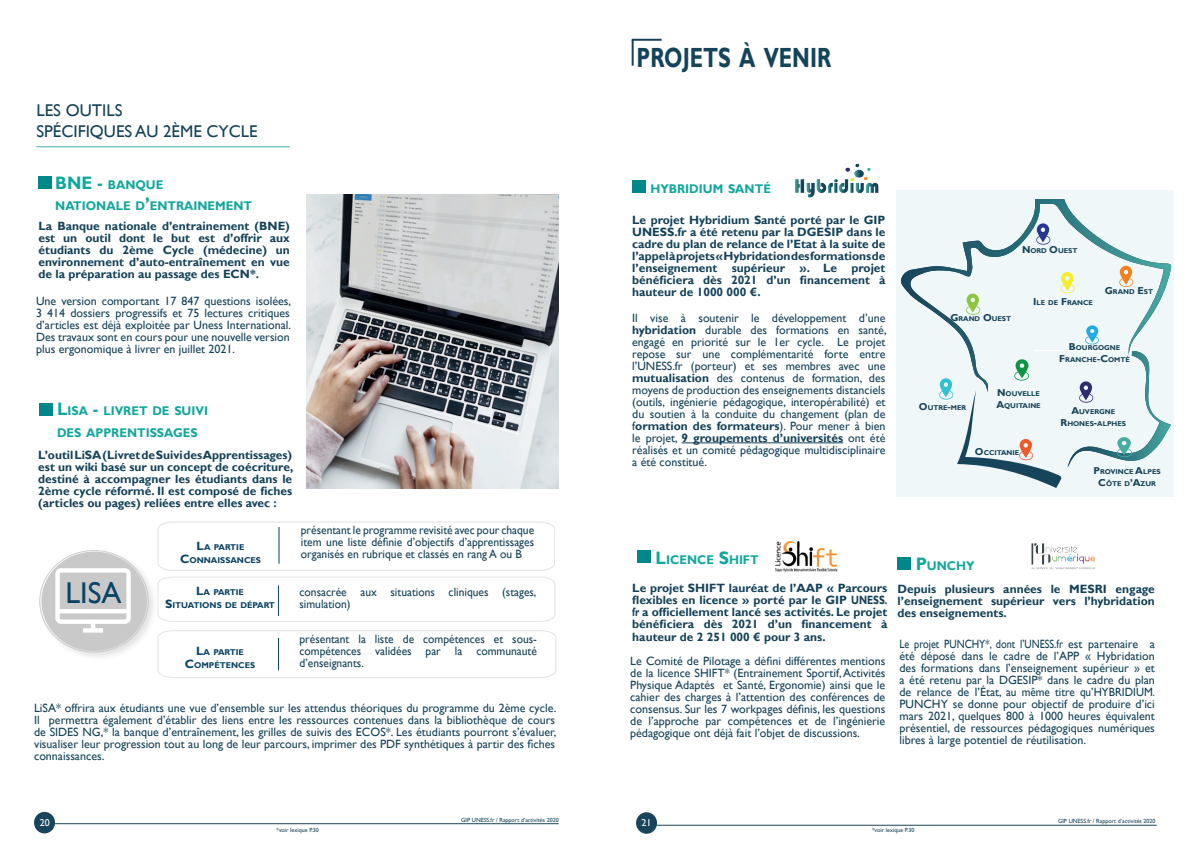
<style>
.page{position:relative;width:1191px;height:842px;background:#fff}
.page>*{position:absolute;margin:0;border:0;box-sizing:border-box;transform-origin:0 0}
.t1{font:30px "Gill Sans";color:#094365}
.t2{font:700 27.7px "Gill Sans";color:#14445a;scale:.76 1}
.t3{font:700 18px "Gill Sans";color:#12a79d;scale:.95 1}
.t4{font:17px/20.4px "Gill Sans";color:#144259}
.t5{font:700 12.6px/21.6px "Gill Sans";color:#12a79d;scale:.95 1}
.t6{font:12px/12px "Gill Sans";color:#144259;text-align:justify}
.t7{font:700 12px/12px "Gill Sans";color:#144259;text-align:justify}
.t8{font:12px/12px "Gill Sans";color:#144259;text-align:justify;scale:.85 1}
.t9{font:12px/12px "Gill Sans";color:#144259;text-align:justify;scale:.96 1}
.t10{font:10px "Gill Sans";color:#fff}
.t11{font:700 8.4px/13px "Gill Sans";color:#094365;text-align:center}
.t12{font:700 7px/12px "Gill Sans";color:#144259;text-align:center}
.t13{font:6px "Gill Sans";color:#144259}
.s1{font-size:18px}
.s2{font-size:12px}
.s3{font-weight:700}
.s4{font-size:10px}
</style>
<div class="page">
<div style="left:636px;top:812px;width:21px;height:22px;background:#19455c;border-radius:50%"></div>
<div style="left:34px;top:812px;width:21px;height:21px;background:#19455c;border-radius:50%"></div>
<hr style="left:55px;top:823px;width:503px;height:1px;background:#19455c">
<hr style="left:653px;top:825px;width:503px;height:1px;background:#19455c">
<div style="left:896px;top:190px;width:278px;height:307px;background:#f0f7f8"></div>
<hr style="left:36px;top:146px;width:254px;height:1px;background:#47b0a6">
<img style="left:307px;top:194px;width:251px;height:294px">
<div style="left:39px;top:403px;width:14px;height:12px;background:#00878a"></div>
<div style="left:38px;top:176px;width:14px;height:13px;background:#00878a"></div>
<div style="left:38px;top:549px;width:120px;height:113px;background:#231f20;opacity:.54"></div>
<svg style="left:39px;top:550px;width:110px;height:102px"></svg>
<svg style="left:158px;top:522px;width:397px;height:49px"></svg>
<hr style="left:278px;top:527px;width:1px;height:37px;background:#094365">
<svg style="left:158px;top:577px;width:397px;height:45px"></svg>
<hr style="left:278px;top:585px;width:1px;height:31px;background:#094365">
<svg style="left:158px;top:630px;width:398px;height:48px"></svg>
<hr style="left:278px;top:638px;width:1px;height:32px;background:#094365">
<img style="left:775px;top:541px;width:63px;height:32px">
<div style="left:637px;top:550px;width:13px;height:13px;background:#00878a"></div>
<hr style="left:681px;top:443px;width:162px;height:1px;background:#144259">
<img style="left:795px;top:163px;width:83px;height:35px">
<div style="left:632px;top:180px;width:13px;height:13px;background:#00878a"></div>
<div style="left:897px;top:557px;width:13px;height:13px;background:#00878a"></div>
<img style="left:1031px;top:543px;width:64px;height:27px">
<hr style="left:632px;top:39px;width:29px;height:2px;background:#144259">
<hr style="left:631px;top:40px;width:2px;height:26px;background:#144259">
<svg style="left:953px;top:392px;width:218px;height:96px"></svg>
<svg style="left:901px;top:199px;width:270px;height:193px"></svg>
<svg style="left:1019px;top:439px;width:14px;height:21px"></svg>
<svg style="left:939px;top:378px;width:14px;height:22px"></svg>
<svg style="left:1067px;top:351px;width:103px;height:116px"></svg>
<svg style="left:966px;top:294px;width:14px;height:21px"></svg>
<svg style="left:1119px;top:266px;width:14px;height:21px"></svg>
<svg style="left:1060px;top:272px;width:14px;height:21px"></svg>
<svg style="left:1014px;top:359px;width:15px;height:22px"></svg>
<svg style="left:1085px;top:325px;width:14px;height:19px"></svg>
<svg style="left:1036px;top:223px;width:14px;height:22px"></svg>
<h3 class="t4" style="left:36px;top:101px;width:223px">LES OUTILS<br>SPÉCIFIQUES AU 2ÈME CYCLE</h3>
<h2 class="t2" style="left:636px;top:41px;width:258px">PROJETS À VENIR</h2>
<h3 class="t3" style="left:55px;top:172px;width:14px">BNE</h3>
<p class="t5" style="left:55px;top:174px;width:209px;text-indent:42px"><span class="s1">-</span> BANQUE<br>NATIONALE D<span class="s1">’</span>ENTRAINEMENT</p>
<p class="t7" style="left:38px;top:220px;width:253px">La Banque nationale d’entrainement (BNE) est un outil dont le but est d’offrir aux étudiants du 2ème Cycle (médecine) un environnement d’auto-entraînement en vue de la préparation au passage des ECN*.</p>
<p class="t6" style="left:36px;top:295px;width:256px">Une version comportant 17 847 questions isolées, 3 414 dossiers progressifs et 75 lectures critiques d’articles est déjà exploitée par Uness International.<br>Des travaux sont en cours pour une nouvelle version plus ergonomique à livrer en juillet 2021.</p>
<p class="t5" style="left:57px;top:400px;width:160px"><span class="s1">L</span>ISA <span class="s1">-</span> LIVRET DE SUIVI<br>DES APPRENTISSAGES</p>
<p class="t7" style="left:38px;top:449px;width:257px">L’outil LiSA (Livret de Suivi des Apprentissages) est un wiki basé sur un concept de coécriture, destiné à accompagner les étudiants dans le 2ème cycle réformé. Il est composé de fiches (articles ou pages) reliées entre elles avec :</p>
<p class="t11" style="left:180px;top:541px;width:82px"><span class="s2">L</span>A PARTIE<br><span class="s2">C</span>ONNAISSANCES</p>
<p class="t9" style="left:301px;top:524px;width:244px">présentant le programme revisité avec pour chaque item une liste définie d’objectifs d’apprentissages organisés en rubrique et classés en rang A ou B</p>
<p class="t5" style="left:650px;top:178px;width:128px">HYBRIDIUM SANTÉ</p>
<p class="t7" style="left:632px;top:214px;width:255px">Le projet Hybridium Santé porté par le GIP UNESS.fr a été retenu par la DGESIP dans le cadre du plan de relance de l’Etat à la suite de l’appel à projets «Hybridation des formations de l’enseignement supérieur ». Le projet bénéficiera dès 2021 d’un financement à hauteur de 1000 000 €.</p>
<p class="t6" style="left:632px;top:312px;width:256px">Il vise à soutenir le développement d’une <span class="s3">hybridation</span> durable des formations en santé, engagé en priorité sur le 1er cycle. Le projet repose sur une complémentarité forte entre l’UNESS.fr (porteur) et ses membres avec une <span class="s3">mutualisation</span> des contenus de formation, des moyens de production des enseignements distanciels (outils, ingénierie pédagogique, interopérabilité) et du soutien à la conduite du changement (plan de f<span class="s3">ormation des formateurs</span>). Pour mener à bien le projet, <span class="s3">9 groupements d’universités</span> ont été réalisés et un comité pédagogique multidisciplinaire a été constitué.</p>
<p class="t5" style="left:655px;top:549px;width:110px"><span class="s1">L</span>ICENCE <span class="s1">S</span>HIFT</p>
<h1 class="t1" style="left:65px;top:575px;width:57px">LISA</h1>
<p class="t7" style="left:632px;top:583px;width:257px">Le projet SHIFT lauréat de l’AAP « Parcours flexibles en licence » porté par le GIP UNESS. fr a officiellement lancé ses activités. Le projet bénéficiera dès 2021 d’un financement à hauteur de 2 251 000 € pour 3 ans.</p>
<p class="t11" style="left:165px;top:586px;width:111px"><span class="s2">L</span>A PARTIE<br><span class="s2">S</span>ITUATIONS DE DÉPART</p>
<p class="t9" style="left:299px;top:586px;width:248px">consacrée aux situations cliniques (stages, simulation)</p>
<p class="t9" style="left:299px;top:633px;width:249px">présentant la liste de compétences et sous&shy;compétences validées par la communauté d’enseignants.</p>
<p class="t11" style="left:185px;top:645px;width:72px"><span class="s2">L</span>A PARTIE<br><span class="s2">C</span>OMPÉTENCES</p>
<p class="t6" style="left:630px;top:656px;width:257px">Le Comité de Pilotage a défini différentes mentions de la licence SHIFT* (Entrainement Sportif, Activités Physique Adaptés et Santé, Ergonomie) ainsi que le cahier des charges à l’attention des conférences de consensus. Sur les 7 workpages définis, les questions de l’approche par compétences et de l’ingénierie pédagogique ont déjà fait l’objet de discussions.</p>
<p class="t6" style="left:34px;top:702px;width:524px">LiSA* offrira aux étudiants une vue d’ensemble sur les attendus théoriques du programme du 2ème cycle.<br>Il permettra également d’établir des liens entre les ressources contenues dans la bibliothèque de cours de SIDES NG,* la banque d’entraînement, les grilles de suivis des ECOS*. Les étudiants pourront s’évaluer, visualiser leur progression tout au long de leur parcours, imprimer des PDF synthétiques à partir des fiches connaissances.</p>
<p class="t12" style="left:1022px;top:245px;width:57px"><span class="s4">N</span>ORD <span class="s4">O</span>UEST</p>
<p class="t12" style="left:950px;top:312px;width:62px"><span class="s4">G</span> RAND <span class="s4">O</span>UEST</p>
<p class="t12" style="left:1033px;top:297px;width:61px"><span class="s4">I</span> LE DE <span class="s4">F</span>RANCE</p>
<p class="t12" style="left:1104px;top:286px;width:50px"><span class="s4">G</span> RAND <span class="s4">E</span>ST</p>
<p class="t12" style="left:1059px;top:342px;width:72px"><span class="s4">B</span>OURGOGNE<br><span class="s4">F</span> RANCHE<span class="s4">-C</span>OMTÉ</p>
<p class="t12" style="left:919px;top:401px;width:49px"><span class="s4">O</span>UTRE<span class="s4">-</span>MER</p>
<p class="t12" style="left:996px;top:387px;width:46px;text-align:left"><span class="s4">N</span> OUVELLE<br><span class="s4">A</span>QUITAINE</p>
<p class="t12" style="left:975px;top:446px;width:46px"><span class="s4">O</span>CCITANIE</p>
<p class="t12" style="left:1060px;top:406px;width:67px"><span class="s4">A</span>UVERGNE<br><span class="s4">R</span>HONES<span class="s4">-</span>ALPHES</p>
<p class="t12" style="left:1093px;top:466px;width:69px"><span class="s4">P</span>ROVINCE <span class="s4">A</span>LPES<br><span class="s4">C</span>ÔTE D<span class="s4">’A</span>ZUR</p>
<p class="t5" style="left:915px;top:555px;width:63px"><span class="s1">P</span>UNCHY</p>
<p class="t7" style="left:897px;top:583px;width:259px">Depuis plusieurs années le MESRI engage l’enseignement supérieur vers l’hybridation des enseignements.</p>
<p class="t8" style="left:899px;top:638px;width:302px">Le projet PUNCHY*, dont l’UNESS.fr est partenaire a été déposé dans le cadre de l’APP « Hybridation des formations dans l’enseignement supérieur » et a été retenu par la DGESIP* dans le cadre du plan de relance de l’État, au même titre qu’HYBRIDIUM.<br>PUNCHY se donne pour objectif de produire d’ici mars 2021, quelques 800 à 1000 heures équivalent présentiel, de ressources pédagogiques numériques libres à large potentiel de réutilisation.</p>
<p class="t13" style="left:461px;top:816px;width:99px">GIP UNESS.fr / Rapport d’activités 2020</p>
<p class="t10" style="left:40px;top:817px;width:11px">20</p>
<p class="t10" style="left:641px;top:817px;width:11px">21</p>
<p class="t13" style="left:277px;top:826px;width:44px">*voir lexique P.30</p>
<p class="t13" style="left:872px;top:826px;width:44px">*voir lexique P.30</p>
<p class="t13" style="left:1058px;top:817px;width:99px">GIP UNESS.fr / Rapport d’activités 2020</p>
</div>
